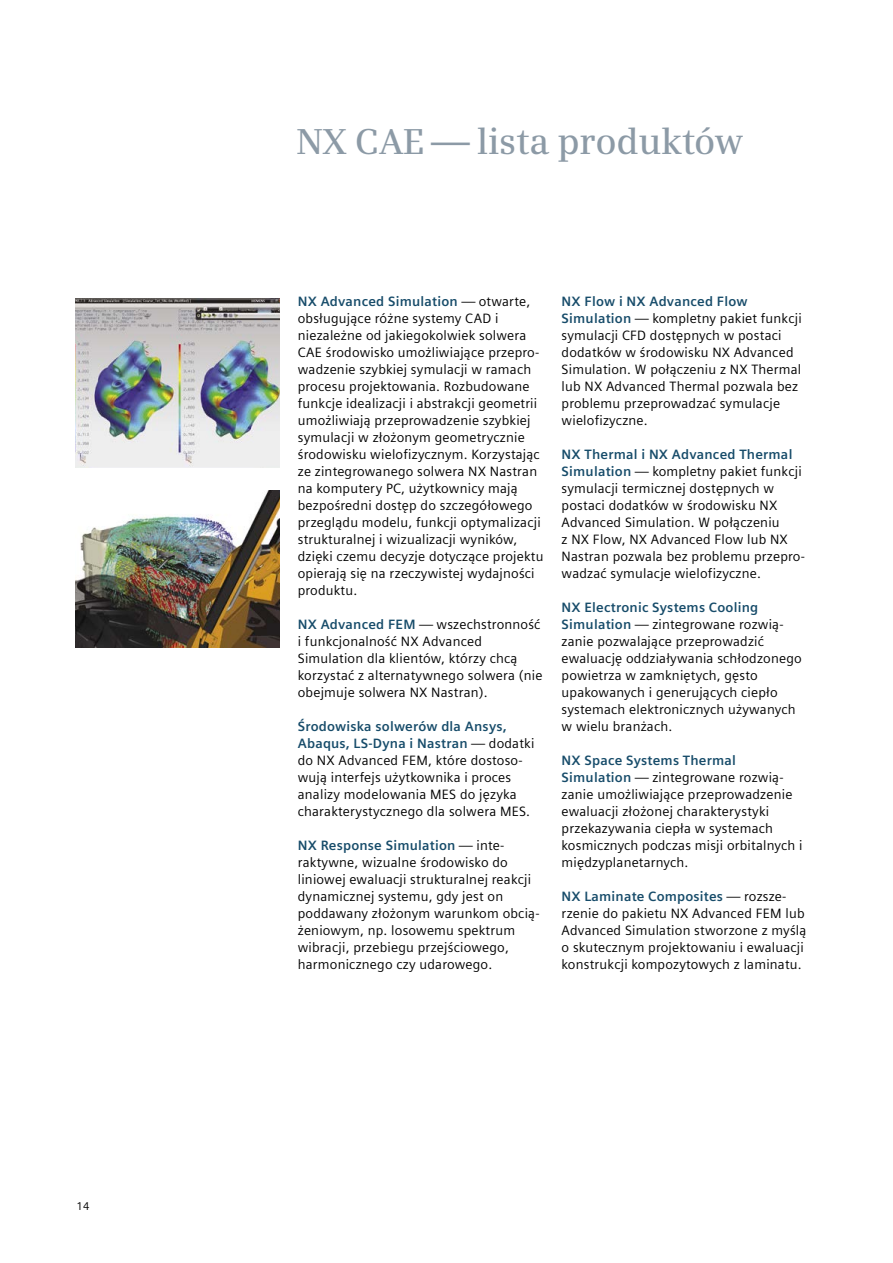
<style>
.page{position:relative;width:893px;height:1263px;background:#fff}
.page>*{position:absolute;margin:0;border:0;box-sizing:border-box;transform-origin:0 0}
.t1{font:600 36px "Siemens Serif";letter-spacing:-.01em;color:#8c9aa6}
.t2{font:13.5px/17px "Siemens Sans Global";letter-spacing:.015em;color:#000}
.t3{font:11.25px "Siemens Sans Global";color:#000}
.s1{font-weight:700;color:#174c6a}
</style>
<div class="page">
<img style="left:76px;top:299px;width:203px;height:168px">
<img style="left:76px;top:490px;width:203px;height:157px">
<p class="t3" style="left:77px;top:1198px;width:15px">14</p>
<h1 class="t1" style="left:297px;top:121px;width:448px">NX CAE — lista produktów</h1>
<p class="t2" style="left:298px;top:293px;width:247px"><span class="s1">NX Advanced Simulation</span> — otwarte, obsługujące różne systemy CAD i niezależne od jakiegokolwiek solwera CAE środowisko umożliwiające przepro&shy;wadzenie szybkiej symulacji w ramach procesu projektowania. Rozbudowane funkcje idealizacji i abstrakcji geometrii umożliwiają przeprowadzenie szybkiej symulacji w złożonym geometrycznie środowisku wielofizycznym. Korzystając ze zintegrowanego solwera NX Nastran na komputery PC, użytkownicy mają bezpośredni dostęp do szczegółowego przeglądu modelu, funkcji optymalizacji strukturalnej i wizualizacji wyników, dzięki czemu decyzje dotyczące projektu opierają się na rzeczywistej wydajności produktu.</p>
<p class="t2" style="left:298px;top:616px;width:246px"><span class="s1">NX Advanced FEM</span> — wszechstronność i funkcjonalność NX Advanced Simulation dla klientów, którzy chcą korzystać z alternatywnego solwera (nie obejmuje solwera NX Nastran).</p>
<p class="t2" style="left:298px;top:718px;width:238px"><span class="s1">Środowiska solwerów dla Ansys, Abaqus, LS-Dyna i Nastran</span> — dodatki do NX Advanced FEM, które dostoso&shy;wują interfejs użytkownika i proces analizy modelowania MES do języka charakterystycznego dla solwera MES.</p>
<p class="t2" style="left:298px;top:837px;width:243px"><span class="s1">NX Response Simulation</span> — inte&shy;raktywne, wizualne środowisko do liniowej ewaluacji strukturalnej reakcji dynamicznej systemu, gdy jest on poddawany złożonym warunkom obcią&shy;żeniowym, np. losowemu spektrum wibracji, przebiegu przejściowego, harmonicznego czy udarowego.</p>
<p class="t2" style="left:562px;top:293px;width:242px"><span class="s1">NX Flow i NX Advanced Flow<br>Simulation</span> — kompletny pakiet funkcji symulacji CFD dostępnych w postaci dodatków w środowisku NX Advanced<br>Simulation. W połączeniu z NX Thermal lub NX Advanced Thermal pozwala bez problemu przeprowadzać symulacje wielofizyczne.</p>
<p class="t2" style="left:562px;top:446px;width:245px"><span class="s1">NX Thermal i NX Advanced Thermal Simulation</span> — kompletny pakiet funkcji symulacji termicznej dostępnych w postaci dodatków w środowisku NX Advanced Simulation. W połączeniu<br>z NX Flow, NX Advanced Flow lub NX Nastran pozwala bez problemu przepro&shy;wadzać symulacje wielofizyczne.</p>
<p class="t2" style="left:562px;top:599px;width:242px"><span class="s1">NX Electronic Systems Cooling Simulation</span> — zintegrowane rozwią&shy;zanie pozwalające przeprowadzić ewaluację oddziaływania schłodzonego powietrza w zamkniętych, gęsto upakowanych i generujących ciepło systemach elektronicznych używanych w wielu branżach.</p>
<p class="t2" style="left:562px;top:752px;width:242px"><span class="s1">NX Space Systems Thermal Simulation</span> — zintegrowane rozwią&shy;zanie umożliwiające przeprowadzenie ewaluacji złożonej charakterystyki przekazywania ciepła w systemach kosmicznych podczas misji orbitalnych i międzyplanetarnych.</p>
<p class="t2" style="left:562px;top:888px;width:246px"><span class="s1">NX Laminate Composites</span> — rozsze&shy;rzenie do pakietu NX Advanced FEM lub Advanced Simulation stworzone z myślą o skutecznym projektowaniu i ewaluacji konstrukcji kompozytowych z laminatu.</p>
</div>
